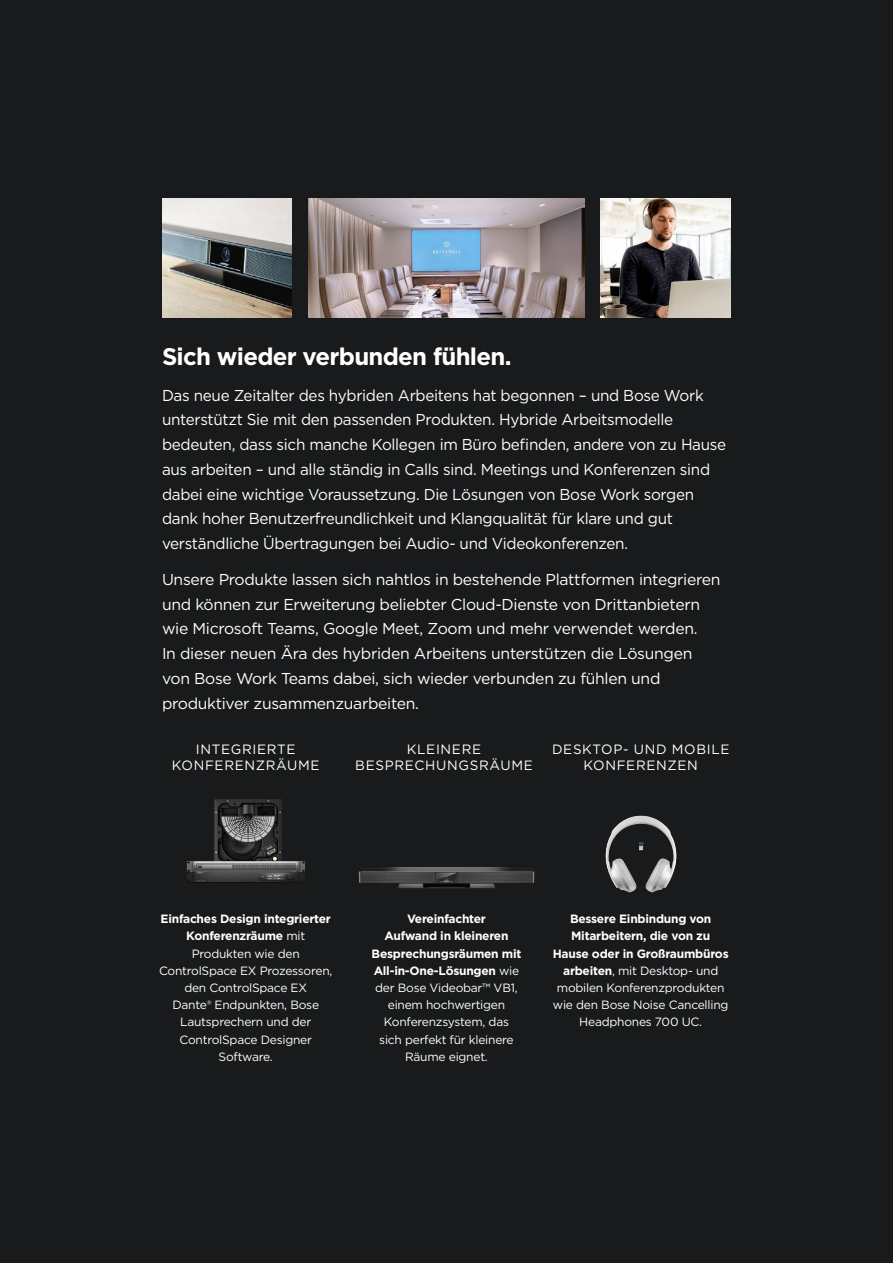
<style>
.page{position:relative;width:893px;height:1263px;background:#181a1c}
.page>*{position:absolute;margin:0;border:0;box-sizing:border-box;transform-origin:0 0}
.t1{font:700 24px "Gotham";letter-spacing:-.03em;color:#fff}
.t2{font:15.75px/24.8px "Gotham";letter-spacing:-.02em;color:#fff}
.t3{font:13.5px/16.2px "Gotham";letter-spacing:.05em;color:#fff;text-align:center}
.t4{font:12px/17.2px "Gotham";letter-spacing:-.02em;color:#fff;text-align:center}
.s1{font-weight:700}
</style>
<div class="page">
<img style="left:605px;top:815px;width:72px;height:78px">
<img style="left:358px;top:867px;width:177px;height:22px">
<img style="left:162px;top:198px;width:130px;height:120px">
<img style="left:600px;top:198px;width:130px;height:120px">
<img style="left:308px;top:198px;width:276px;height:120px">
<img style="left:215px;top:799px;width:66px;height:62px">
<img style="left:187px;top:861px;width:118px;height:21px">
<h1 class="t1" style="left:162px;top:341px;width:351px">Sich wieder verbunden fühlen.</h1>
<p class="t2" style="left:162px;top:382px;width:566px">Das neue Zeitalter des hybriden Arbeitens hat begonnen – und Bose Work unterstützt Sie mit den passenden Produkten. Hybride Arbeitsmodelle bedeuten, dass sich manche Kollegen im Büro befinden, andere von zu Hause aus arbeiten – und alle ständig in Calls sind. Meetings und Konferenzen sind dabei eine wichtige Voraussetzung. Die Lösungen von Bose Work sorgen dank hoher Benutzerfreundlichkeit und Klangqualität für klare und gut verständliche Übertragungen bei Audio- und Videokonferenzen.</p>
<p class="t2" style="left:162px;top:567px;width:560px">Unsere Produkte lassen sich nahtlos in bestehende Plattformen integrieren und können zur Erweiterung beliebter Cloud-Dienste von Drittanbietern wie Microsoft Teams, Google Meet, Zoom und mehr verwendet werden.<br>In dieser neuen Ära des hybriden Arbeitens unterstützen die Lösungen von Bose Work Teams dabei, sich wieder verbunden zu fühlen und produktiver zusammenzuarbeiten.</p>
<p class="t3" style="left:172px;top:741px;width:149px">INTEGRIERTE<br>KONFERENZRÄUME</p>
<p class="t3" style="left:355px;top:740px;width:179px">KLEINERE<br>BESPRECHUNGSRÄUME</p>
<p class="t3" style="left:552px;top:741px;width:179px">DESKTOP- UND MOBILE<br>KONFERENZEN</p>
<p class="t4" style="left:159px;top:910px;width:175px"><span class="s1">Einfaches Design integrierter<br>Konferenzräume</span> mit<br>Produkten wie den<br>ControlSpace EX Prozessoren, den ControlSpace EX<br>Dante® Endpunkten, Bose<br>Lautsprechern und der<br>ControlSpace Designer<br>Software.</p>
<p class="t4" style="left:372px;top:910px;width:151px"><span class="s1">Vereinfachter<br>Aufwand in kleineren<br>Besprechungsräumen mit<br>All-in-One-Lösungen</span> wie der Bose Videobar™ VB1, einem hochwertigen<br>Konferenzsystem, das sich perfekt für kleinere<br>Räume eignet.</p>
<p class="t4" style="left:553px;top:910px;width:177px"><span class="s1">Bessere Einbindung von<br>Mitarbeitern, die von zu<br>Hause oder in Großraumbüros arbeiten</span>, mit Desktop- und mobilen Konferenzprodukten wie den Bose Noise Cancelling<br>Headphones 700 UC.</p>
</div>
